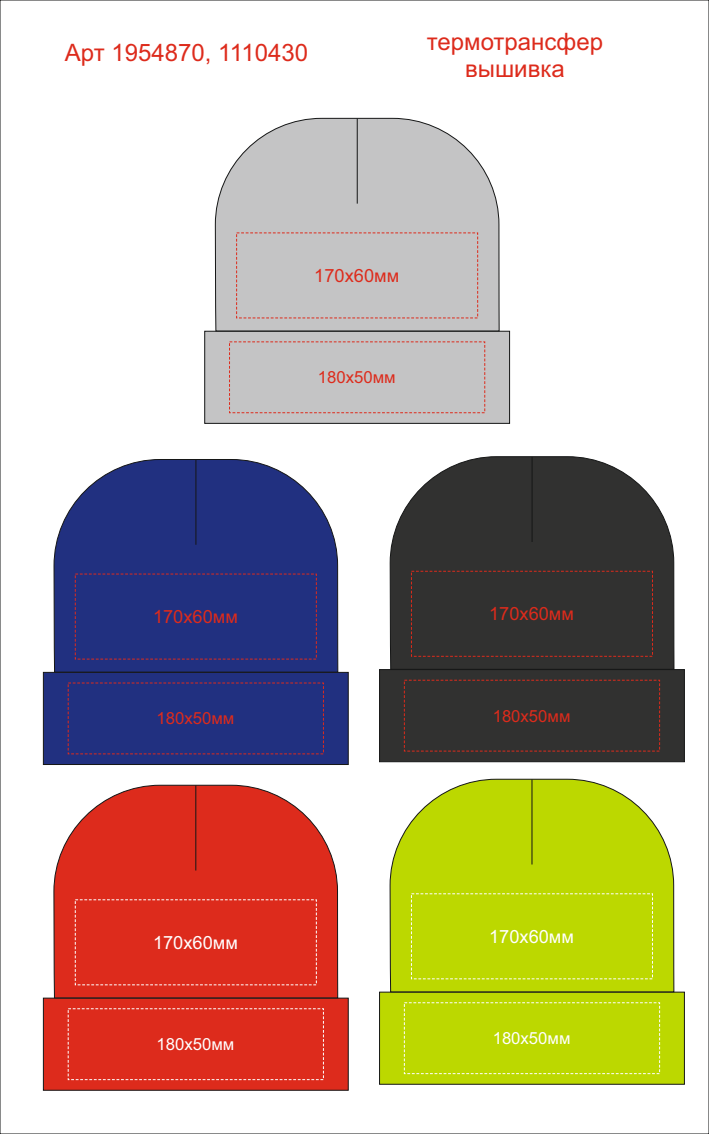
<style>
.page{position:relative;width:709px;height:1134px;background:#fff}
.page>*{position:absolute;margin:0;border:0;box-sizing:border-box;transform-origin:0 0}
.t1{font:24px/26.8px "Arial";color:#dd2b1c;text-align:center}
.t2{font:18.2px "Arial";color:#dd2b1c}
.t3{font:18.2px "Arial";color:#fff}
.t4{font:16.7px "Arial";color:#dd2b1c}
.t5{font:16.7px "Arial";color:#fff}
</style>
<div class="page">
<svg style="left:204px;top:331px;width:306px;height:93px;background:#bfbdbe"></svg>
<svg style="left:215px;top:118px;width:284px;height:213px;background:#c6c5c6"></svg>
<hr style="left:357px;top:119px;width:1px;height:85px;background:#151616">
<div style="left:43px;top:672px;width:306px;height:93px;background:#213080"></div>
<div style="left:379px;top:669px;width:306px;height:93px;background:#313130"></div>
<svg style="left:43px;top:997px;width:306px;height:94px;background:#d82e1f"></svg>
<svg style="left:379px;top:991px;width:306px;height:94px;background:#b8d304"></svg>
<svg style="left:53px;top:459px;width:285px;height:214px;background:#344088"></svg>
<svg style="left:389px;top:456px;width:285px;height:214px;background:#424241"></svg>
<svg style="left:53px;top:785px;width:285px;height:213px;background:#de3d2f"></svg>
<svg style="left:389px;top:779px;width:285px;height:213px;background:#c0d916"></svg>
<hr style="left:196px;top:460px;width:1px;height:85px;background:#151616">
<hr style="left:532px;top:457px;width:1px;height:85px;background:#151616">
<hr style="left:195px;top:785px;width:1px;height:85px;background:#151616">
<hr style="left:531px;top:779px;width:1px;height:85px;background:#151616">
<div style="left:411px;top:571px;width:241px;height:86px;border:1px dashed #dd2b1c"></div>
<p class="t1" style="left:65px;top:42px;width:245px">Арт 1954870, 1110430</p>
<p class="t1" style="left:427px;top:30px;width:178px">термотрансфер вышивка</p>
<p class="t2" style="left:314px;top:269px;width:86px">170х60мм</p>
<p class="t4" style="left:318px;top:371px;width:79px">180х50мм</p>
<p class="t2" style="left:153px;top:610px;width:86px">170х60мм</p>
<p class="t2" style="left:489px;top:607px;width:86px">170х60мм</p>
<p class="t4" style="left:157px;top:712px;width:79px">180х50мм</p>
<p class="t4" style="left:493px;top:709px;width:79px">180х50мм</p>
<p class="t3" style="left:153px;top:935px;width:86px">170х60мм</p>
<p class="t3" style="left:489px;top:929px;width:86px">170х60мм</p>
<p class="t5" style="left:157px;top:1038px;width:79px">180х50мм</p>
<p class="t5" style="left:493px;top:1032px;width:79px">180х50мм</p>
</div>
